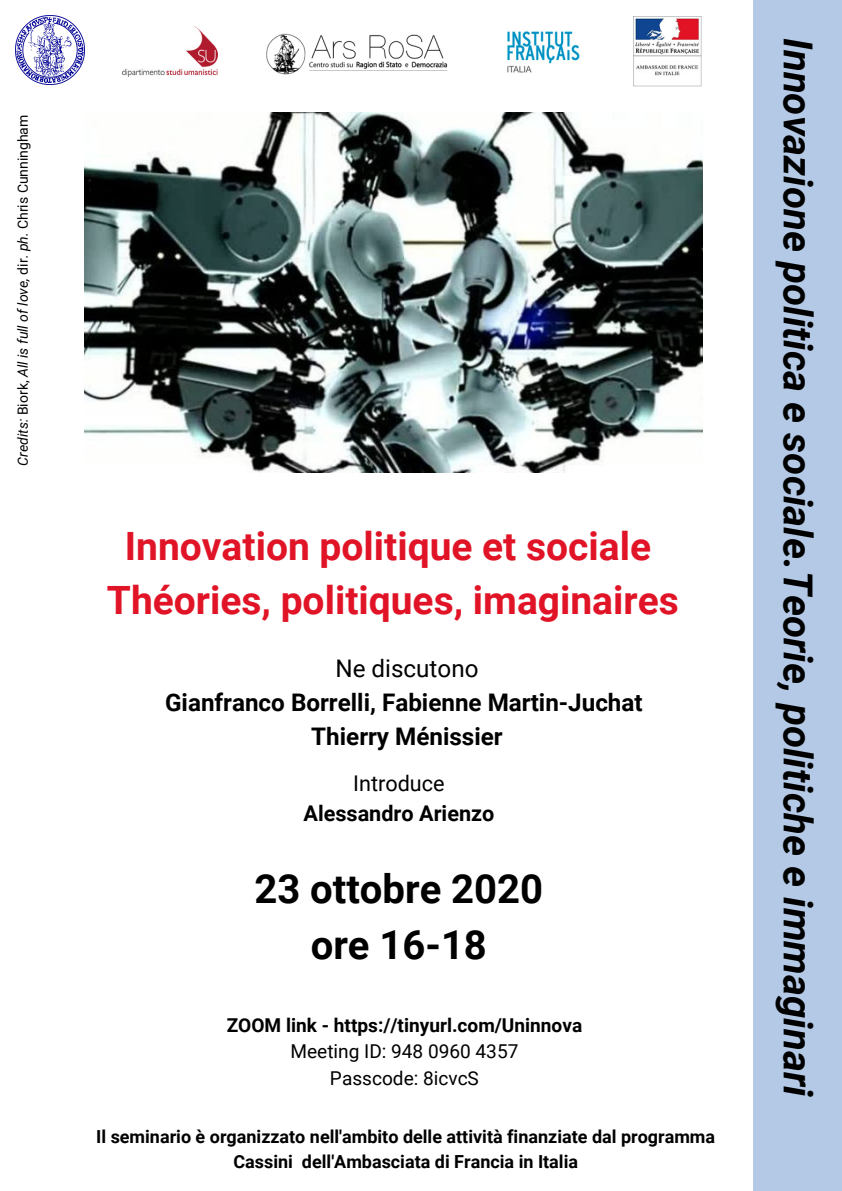
<style>
.page{position:relative;width:842px;height:1191px;background:#fff}
.page>*{position:absolute;margin:0;border:0;box-sizing:border-box;transform-origin:0 0}
.t1{font:700 40.1px/55.7px "Roboto";color:#000;text-align:center}
.t2{font:italic 700 40px "Roboto";color:#000}
.t3{font:700 39px/54.2px "Roboto";color:#e01426;text-align:center}
.t4{font:700 24.2px/33.8px "Roboto";color:#000;text-align:center}
.t5{font:24.2px "Roboto";color:#000}
.t6{font:700 21.6px "Roboto";color:#000}
.t7{font:21.6px "Roboto";color:#000}
.t8{font:700 19.1px "Roboto";color:#000}
.t9{font:19.1px/26.6px "Roboto";color:#000;text-align:center}
.t10{font:700 18px/24.7px "Roboto";color:#000;text-align:center}
.t11{font:italic 14px "Roboto";color:#000}
.s1{font-style:normal}
</style>
<div class="page">
<img style="left:123px;top:27px;width:94px;height:49px">
<img style="left:634px;top:16px;width:68px;height:71px">
<img style="left:507px;top:31px;width:73px;height:42px">
<img style="left:15px;top:15px;width:69px;height:69px">
<img style="left:266px;top:34px;width:182px;height:40px">
<div style="left:753px;top:0;width:89px;height:1190px;background:#b4c9e6"></div>
<img style="left:84px;top:112px;width:618px;height:360px">
<p class="t11" style="left:15px;top:465px;width:352px;rotate:-90deg">Credits: <span class="s1">Biork,</span> All is full of love, <span class="s1">dir</span>. ph. <span class="s1">Chris Cunningham</span></p>
<h3 class="t3" style="left:107px;top:519px;width:573px">Innovation politique et sociale<br>Théories, politiques, imaginaires</h3>
<h3 class="t5" style="left:336px;top:654px;width:144px">Ne discutono</h3>
<h3 class="t4" style="left:165px;top:685px;width:479px">Gianfranco Borrelli, Fabienne Martin-Juchat<br>Thierry Ménissier</h3>
<p class="t7" style="left:353px;top:771px;width:93px">Introduce</p>
<p class="t6" style="left:303px;top:801px;width:192px">Alessandro Arienzo</p>
<h1 class="t1" style="left:254px;top:861px;width:290px">23 ottobre 2020 ore 16-18</h1>
<p class="t8" style="left:227px;top:1013px;width:357px">ZOOM link - https://tinyurl.com/Uninnova</p>
<p class="t9" style="left:290px;top:1038px;width:229px">Meeting ID: 948 0960 4357<br>Passcode: 8icvcS</p>
<p class="t10" style="left:96px;top:1124px;width:620px">Il seminario è organizzato nell'ambito delle attività finanziate dal programma<br>Cassini dell'Ambasciata di Francia in Italia</p>
<h2 class="t2" style="left:821px;top:38px;width:1060px;rotate:90deg">Innovazione politica e sociale.Teorie, politiche e immaginari</h2>
</div>
